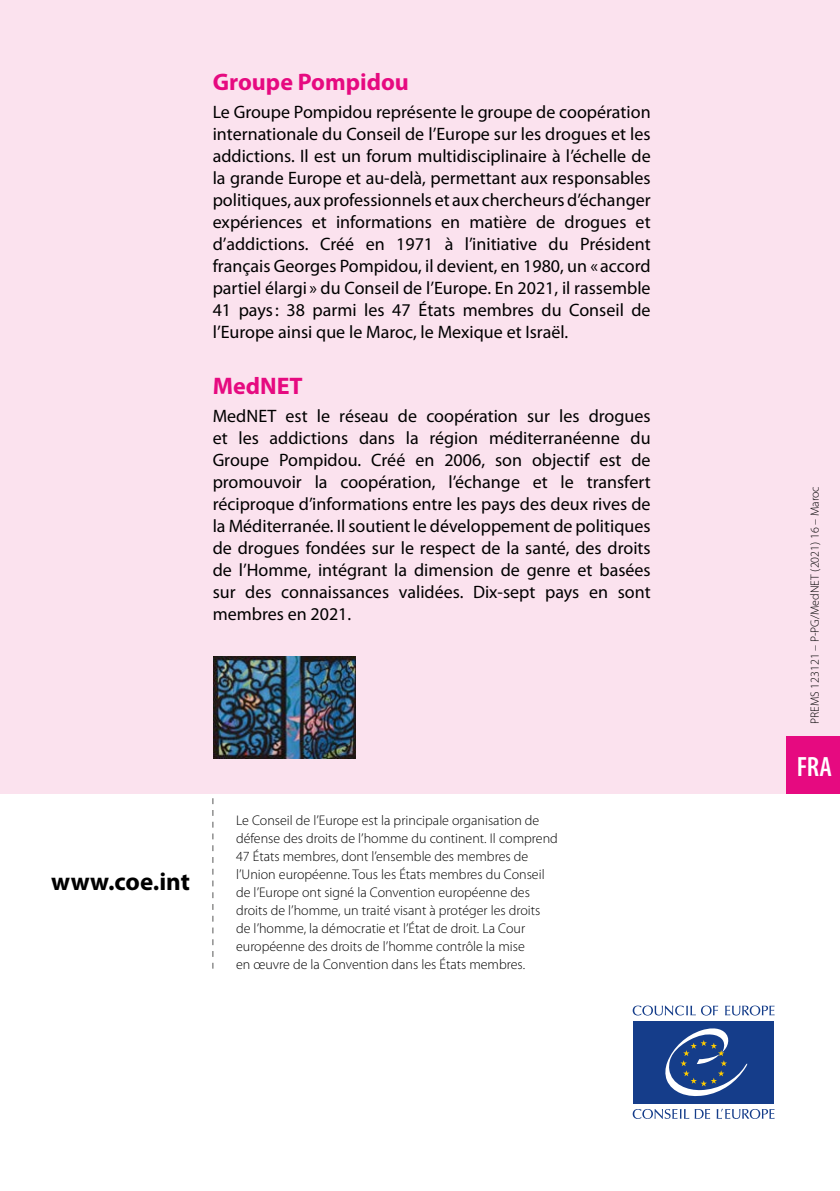
<style>
.page{position:relative;width:840px;height:1191px;background:#fff}
.page>*{position:absolute;margin:0;border:0;box-sizing:border-box;transform-origin:0 0}
.t1{font:600 condensed 28px "Myriad Pro";color:#fff}
.t2{font:700 25px "Myriad Pro";color:#000}
.t3{font:700 24px "Myriad Pro";color:#e60a80}
.t4{font:18px/22px "Myriad Pro";color:#000;text-align:justify}
.t5{font:300 14px/18px "Myriad Pro";color:#000}
.t6{font:300 12px "Myriad Pro";color:#000}
</style>
<div class="page">
<div style="left:0;top:0;width:839px;height:794px;background:#fbe2ee"></div>
<svg style="left:725px;top:1005px;width:49px;height:10px"></svg>
<svg style="left:632px;top:1005px;width:85px;height:10px"></svg>
<svg style="left:716px;top:1108px;width:58px;height:11px"></svg>
<svg style="left:632px;top:1109px;width:77px;height:10px"></svg>
<div style="left:633px;top:1021px;width:140px;height:82px;background:#153d8a"></div>
<svg style="left:665px;top:1028px;width:82px;height:68px"></svg>
<svg style="left:212px;top:798px;width:1px;height:170px"></svg>
<div style="left:785px;top:737px;width:54px;height:57px;background:#e60a80"></div>
<img style="left:213px;top:656px;width:142px;height:102px">
<h3 class="t3" style="left:212px;top:66px;width:198px">Groupe Pompidou</h3>
<p class="t4" style="left:212px;top:100px;width:439px">Le Groupe Pompidou représente le groupe de coopération internationale du Conseil de l’Europe sur les drogues et les addictions. Il est un forum multidisciplinaire à l’échelle de la grande Europe et au-delà, permettant aux responsables politiques, aux professionnels et aux chercheurs d’échanger expériences et informations en matière de drogues et d’addictions. Créé en 1971 à l’initiative du Président français Georges Pompidou, il devient, en 1980, un « accord partiel élargi » du Conseil de l’Europe. En 2021, il rassemble 41 pays: 38 parmi les 47 États membres du Conseil de l’Europe ainsi que le Maroc, le Mexique et Israël.</p>
<h3 class="t3" style="left:212px;top:370px;width:92px">MedNET</h3>
<p class="t4" style="left:212px;top:404px;width:439px">MedNET est le réseau de coopération sur les drogues et les addictions dans la région méditerranéenne du Groupe Pompidou. Créé en 2006, son objectif est de promouvoir la coopération, l’échange et le transfert réciproque d’informations entre les pays des deux rives de la Méditerranée. Il soutient le développement de politiques de drogues fondées sur le respect de la santé, des droits de l’Homme, intégrant la dimension de genre et basées sur des connaissances validées. Dix-sept pays en sont membres en 2021.</p>
<h2 class="t2" style="left:51px;top:865px;width:140px">www.coe.int</h2>
<p class="t5" style="left:236px;top:811px;width:323px">Le Conseil de l’Europe est la principale organisation de défense des droits de l’homme du continent. Il comprend 47 États membres, dont l’ensemble des membres de l’Union européenne. Tous les États membres du Conseil de l’Europe ont signé la Convention européenne des droits de l’homme, un traité visant à protéger les droits de l’homme, la démocratie et l’État de droit. La Cour européenne des droits de l’homme contrôle la mise<br>en œuvre de la Convention dans les États membres.</p>
<p class="t6" style="left:807px;top:724px;width:239px;rotate:-90deg">PREMS 123121 – P-PG/MedNET (2021) 16 – Maroc</p>
<h1 class="t1" style="left:796px;top:749px;width:37px">FRA</h1>
</div>
